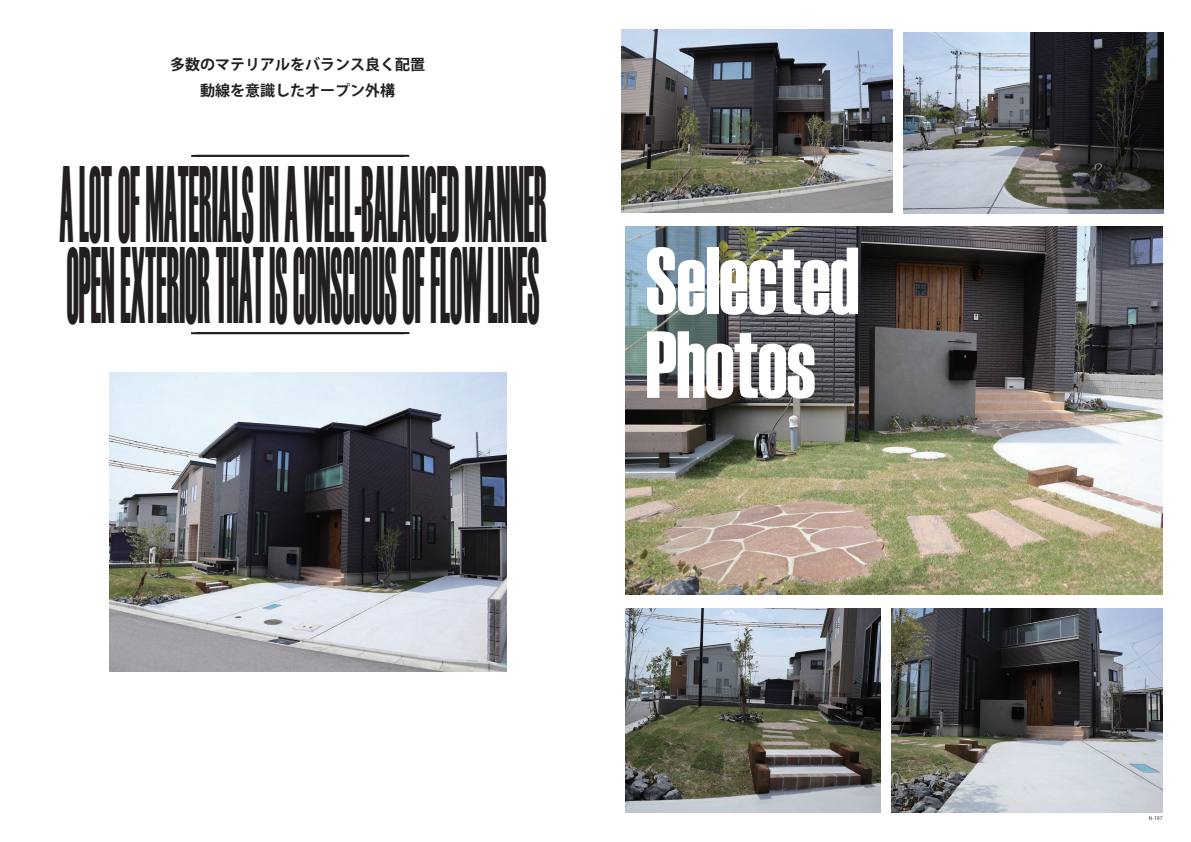
<style>
.page{position:relative;width:1191px;height:842px;background:#fff}
.page>*{position:absolute;margin:0;border:0;box-sizing:border-box;transform-origin:0 0}
.t1{font:108px/80.8px "Haettenschweiler";color:#231f20;scale:.29 1}
.t2{font:95px/83.7px "Haettenschweiler";letter-spacing:-.005em;color:#fff;scale:.87 1}
.t3{font:15px/26.2px "Koz Go Pr 6 N Bold 90 msp RKSJ H";color:#231f20;text-align:center}
.t4{font:5px "Koz Go Pr 6 N Regular 90 msp RKSJ H";color:#231f20}
</style>
<div class="page">
<img style="left:622px;top:30px;width:270px;height:183px">
<img style="left:626px;top:227px;width:536px;height:368px">
<img style="left:891px;top:608px;width:271px;height:205px">
<hr style="left:191px;top:155px;width:213px;height:2px;background:#231f20">
<hr style="left:191px;top:332px;width:213px;height:2px;background:#231f20">
<img style="left:903px;top:32px;width:260px;height:181px">
<hr style="left:196px;top:155px;width:213px;height:2px;background:#231f20">
<hr style="left:196px;top:332px;width:213px;height:2px;background:#231f20">
<img style="left:109px;top:372px;width:397px;height:300px">
<img style="left:626px;top:608px;width:254px;height:205px">
<p class="t3" style="left:170px;top:53px;width:257px">多数のマテリアルをバランス良く配置動線を意識したオープン外構</p>
<p class="t1" style="left:60px;top:160px;width:1681px">A LOT OF MATERIALS IN A WELL-BALANCED MANNER<br>OPEN EXTERIOR THAT IS CONSCIOUS OF FLOW LINES</p>
<p class="t2" style="left:645px;top:236px;width:247px">Selected<br>Photos</p>
<p class="t4" style="left:1149px;top:816px;width:15px">N-197</p>
</div>
